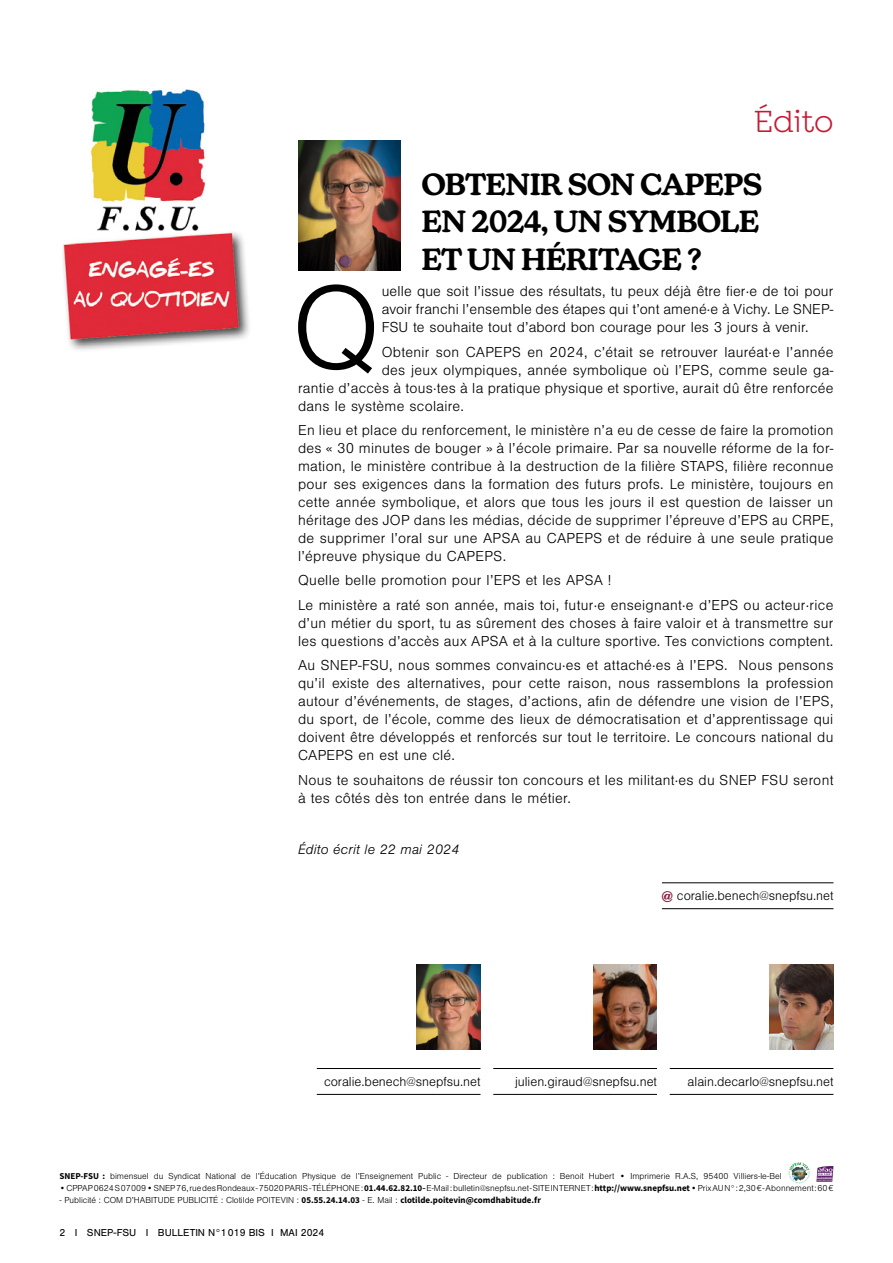
<style>
.page{position:relative;width:893px;height:1263px;background:#fff}
.page>*{position:absolute;margin:0;border:0;box-sizing:border-box;transform-origin:0 0}
.t1{font:300 123px "Nimbus San";color:#000}
.t2{font:31.5px "Winden Alt";color:#c61a32}
.t3{font:600 30px/37.5px "New Kansas";letter-spacing:-.02em;color:#000;text-align:justify}
.t4{font:300 15px/18px "Nimbus San";letter-spacing:.02em;color:#000;text-align:justify}
.t5{font:italic 300 14.25px "Nimbus San";letter-spacing:.01em;color:#000}
.t6{font:300 13.5px "Nimbus San";color:#000}
.t7{font:10.5px "Nimbus San";color:#000}
.t8{font:300 9px "Nimbus San";color:#000}
.s1{font-weight:900;font-size:16.5px;color:#8a1e41}
.s2{font-family:"Source Sans Pro";font-weight:700}
.s3{font-weight:400}
</style>
<div class="page">
<img style="left:62px;top:89px;width:187px;height:261px">
<hr style="left:662px;top:882px;width:171px;height:1px;background:#000">
<hr style="left:662px;top:908px;width:171px;height:1px;background:#000">
<img style="left:298px;top:140px;width:102px;height:130px">
<svg style="left:789px;top:1162px;width:21px;height:22px"></svg>
<hr style="left:816px;top:1179px;width:16px;height:3px;background:#581866">
<svg style="left:817px;top:1166px;width:16px;height:15px"></svg>
<hr style="left:317px;top:1068px;width:163px;height:1px;background:#000">
<hr style="left:317px;top:1094px;width:163px;height:1px;background:#000">
<hr style="left:493px;top:1068px;width:164px;height:1px;background:#000">
<hr style="left:493px;top:1094px;width:164px;height:1px;background:#000">
<hr style="left:670px;top:1068px;width:163px;height:1px;background:#000">
<hr style="left:670px;top:1094px;width:163px;height:1px;background:#000">
<img style="left:770px;top:965px;width:63px;height:85px">
<img style="left:593px;top:965px;width:64px;height:85px">
<img style="left:417px;top:965px;width:63px;height:85px">
<h2 class="t2" style="left:754px;top:103px;width:81px">Édito</h2>
<h3 class="t3" style="left:421px;top:165px;width:343px">OBTENIR SON CAPEPS EN 2024, UN SYMBOLE ET UN HÉRITAGE ?</h3>
<h1 class="t1" style="left:292px;top:263px;width:90px">Q</h1>
<p class="t4" style="left:382px;top:283px;width:453px">uelle que soit l’issue des résultats, tu peux déjà être fier·e de toi pour avoir franchi l’ensemble des étapes qui t’ont amené·e à Vichy. Le SNEP-FSU te souhaite tout d’abord bon courage pour les 3 jours à venir.</p>
<p class="t4" style="left:382px;top:343px;width:453px">Obtenir son CAPEPS en 2024, c’était se retrouver lauréat·e l’année</p>
<p class="t4" style="left:382px;top:361px;width:453px">des jeux olympiques, année symbolique où l’EPS, comme seule ga-</p>
<p class="t4" style="left:298px;top:379px;width:537px">rantie d’accès à tous·tes à la pratique physique et sportive, aurait dû être renforcée</p>
<p class="t4" style="left:298px;top:397px;width:167px">dans le système scolaire.</p>
<p class="t4" style="left:298px;top:421px;width:537px">En lieu et place du renforcement, le ministère n’a eu de cesse de faire la promotion des « 30 minutes de bouger » à l’école primaire. Par sa nouvelle réforme de la for&shy;mation, le ministère contribue à la destruction de la filière STAPS, filière reconnue pour ses exigences dans la formation des futurs profs. Le ministère, toujours en cette année symbolique, et alors que tous les jours il est question de laisser un héritage des JOP dans les médias, décide de supprimer l’épreuve d’EPS au CRPE, de supprimer l’oral sur une APSA au CAPEPS et de réduire à une seule pratique l’épreuve physique du CAPEPS.</p>
<p class="t4" style="left:298px;top:569px;width:537px;line-height:24.3px">Quelle belle promotion pour l’EPS et les APSA !<br>Le ministère a raté son année, mais toi, futur·e enseignant·e d’EPS ou acteur·rice</p>
<p class="t4" style="left:298px;top:614px;width:537px">d’un métier du sport, tu as sûrement des choses à faire valoir et à transmettre sur les questions d’accès aux APSA et à la culture sportive. Tes convictions comptent.</p>
<p class="t4" style="left:298px;top:657px;width:537px">Au SNEP-FSU, nous sommes convaincu·es et attaché·es à l’EPS. Nous pensons qu’il existe des alternatives, pour cette raison, nous rassemblons la profession autour d’événements, de stages, d’actions, afin de défendre une vision de l’EPS, du sport, de l’école, comme des lieux de démocratisation et d’apprentissage qui doivent être développés et renforcés sur tout le territoire. Le concours national du CAPEPS en est une clé.</p>
<p class="t4" style="left:298px;top:771px;width:537px">Nous te souhaitons de réussir ton concours et les militant·es du SNEP FSU seront à tes côtés dès ton entrée dans le métier.</p>
<p class="t5" style="left:298px;top:842px;width:163px">Édito écrit le 22 mai 2024</p>
<p class="t6" style="left:662px;top:888px;width:173px"><span class="s1">@</span> coralie.benech@snepfsu.net</p>
<p class="t6" style="left:324px;top:1074px;width:158px">coralie.benech@snepfsu.net</p>
<p class="t6" style="left:515px;top:1074px;width:143px">julien.giraud@snepfsu.net</p>
<p class="t6" style="left:688px;top:1074px;width:147px">alain.decarlo@snepfsu.net</p>
<p class="t8" style="left:60px;top:1172px;width:724px"><span class="s2">SNEP-FSU :</span> bimensuel du Syndicat National de l’Éducation Physique de l’Enseignement Public - Directeur de publication : Benoit Hubert • Imprimerie R.A.S, 95400 Villiers-le-Bel</p>
<p class="t8" style="left:60px;top:1184px;width:775px">• CPPAP 0624 S 07009 • SNEP 76, rue des Rondeaux - 75020 PARIS - TÉLÉPHONE :<span class="s2">01.44.62.82.10</span> <span class="s3">-</span> E-Mail : bulletin@snepfsu.net - SITE INTERNET :<span class="s2">http://www.snepfsu.net</span> <span class="s3">•</span> Prix AU N° : 2,30 € - Abonnement : 60 €</p>
<p class="t8" style="left:60px;top:1196px;width:483px">- Publicité : COM D’HABITUDE PUBLICITÉ : Clotilde POITEVIN : <span class="s2">05.55.24.14.03</span> - E. Mail : <span class="s2">clotilde.poitevin@comdhabitude.fr</span></p>
<p class="t7" style="left:60px;top:1227px;width:266px">2 I SNEP-FSU I BULLETIN N°1019 BIS I MAI 2024</p>
</div>
